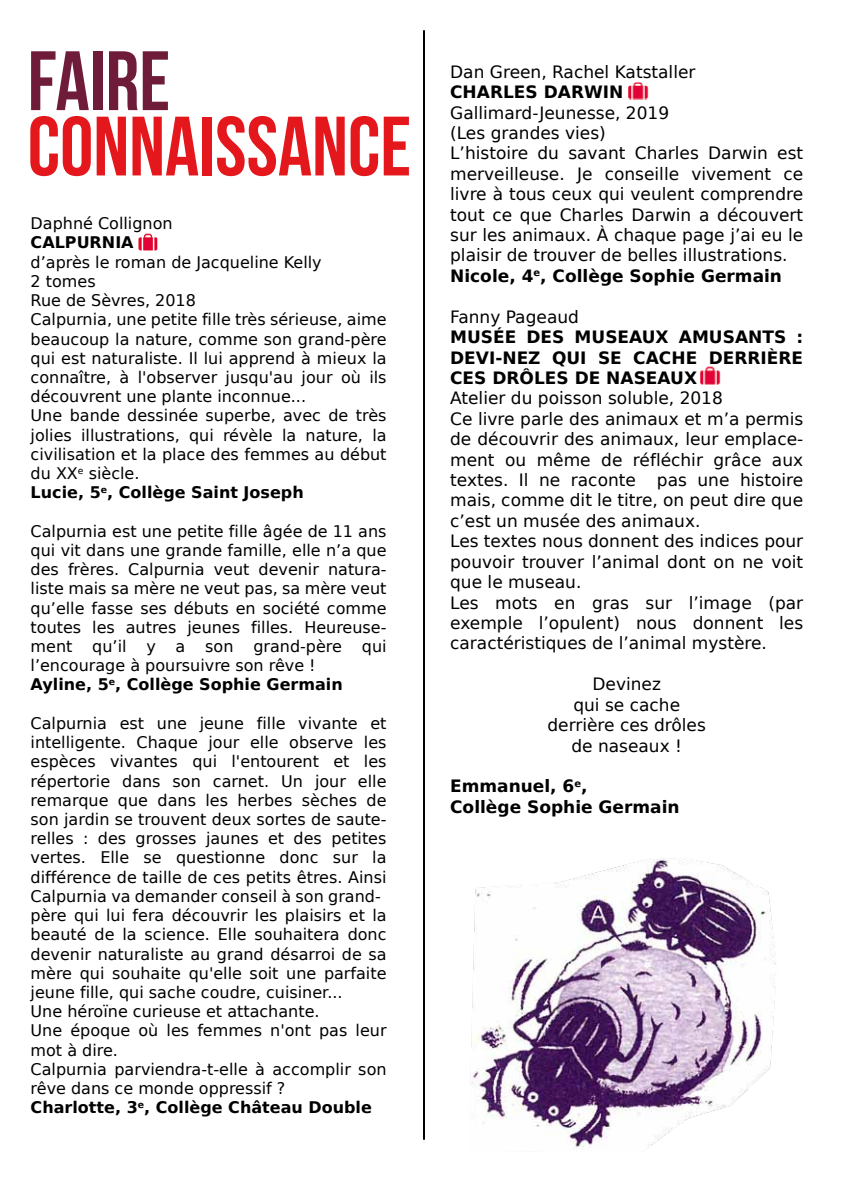
<style>
.page{position:relative;width:842px;height:1192px;background:#fff}
.page>*{position:absolute;margin:0;border:0;box-sizing:border-box;transform-origin:0 0}
.t1{font:84px/65.4px "Bebas Neue";color:#e3171c}
.t2{font:17px/20.4px "Bitstream Vera Sans";color:#000}
.t3{font:700 17px/20.4px "Bitstream Vera Sans";color:#000}
.t4{font:16px/19.2px "Bitstream Vera Sans";color:#000}
.s1{color:#6e1c3a}
.s2{font-weight:700}
</style>
<div class="page">
<img style="left:470px;top:858px;width:306px;height:293px">
<img style="left:423px;top:31px;width:1px;height:1108px">
<img style="left:629px;top:83px;width:19px;height:17px">
<img style="left:701px;top:367px;width:19px;height:17px">
<img style="left:138px;top:233px;width:19px;height:18px">
<p class="t1" style="left:28px;top:47px;width:385px"><span class="s1">FAIRE<br></span>CONNAISSANCE</p>
<p class="t4" style="left:31px;top:214px;width:358px">Daphné Collignon<br><span class="s2">CALPURNIA *<br></span>d’après le roman de Jacqueline Kelly<br>2 tomes<br>Rue de Sèvres, 2018<br>Calpurnia, une petite fille très sérieuse, aime beaucoup la nature, comme son grand-père qui est naturaliste. Il lui apprend à mieux la connaître, à l'observer jusqu'au jour où ils découvrent une plante inconnue...<br>Une bande dessinée superbe, avec de très jolies illustrations, qui révèle la nature, la civilisation et la place des femmes au début du XX<sup>e</sup> siècle.<br><span class="s2">Lucie, 5</span><sup>e</sup><span class="s2">, Collège Saint Joseph</span></p>
<p class="t4" style="left:31px;top:521px;width:357px">Calpurnia est une petite fille âgée de 11 ans qui vit dans une grande famille, elle n’a que des frères. Calpurnia veut devenir natura&shy;liste mais sa mère ne veut pas, sa mère veut qu’elle fasse ses débuts en société comme toutes les autres jeunes filles. Heureuse&shy;ment qu’il y a son grand-père qui l’encourage à poursuivre son rêve !<br><span class="s2">Ayline, 5</span><sup>e</sup><span class="s2">, Collège Sophie Germain</span></p>
<p class="t4" style="left:31px;top:713px;width:357px">Calpurnia est une jeune fille vivante et intelligente. Chaque jour elle observe les espèces vivantes qui l'entourent et les répertorie dans son carnet. Un jour elle remarque que dans les herbes sèches de son jardin se trouvent deux sortes de saute&shy;relles : des grosses jaunes et des petites vertes. Elle se questionne donc sur la différence de taille de ces petits êtres. Ainsi Calpurnia va demander conseil à son grand&shy;père qui lui fera découvrir les plaisirs et la beauté de la science. Elle souhaitera donc devenir naturaliste au grand désarroi de sa mère qui souhaite qu'elle soit une parfaite jeune fille, qui sache coudre, cuisiner...<br>Une héroïne curieuse et attachante.<br>Une époque où les femmes n'ont pas leur mot à dire.<br>Calpurnia parviendra-t-elle à accomplir son rêve dans ce monde oppressif ?<br><span class="s2">Charlotte, 3</span><sup>e</sup><span class="s2">, Collège Château Double</span></p>
<p class="t2" style="left:450px;top:62px;width:355px">Dan Green, Rachel Katstaller<br><span class="s2">CHARLES DARWIN</span> * Gallimard-Jeunesse, 2019<br>(Les grandes vies)<br>L’histoire du savant Charles Darwin est merveilleuse. Je conseille vivement ce livre à tous ceux qui veulent comprendre tout ce que Charles Darwin a découvert sur les animaux. À chaque page j’ai eu le plaisir de trouver de belles illustrations.<br><span class="s2">Nicole, 4</span><sup>e</sup><span class="s2">, Collège Sophie Germain</span></p>
<p class="t2" style="left:450px;top:306px;width:355px">Fanny Pageaud<br><span class="s2">MUSÉE DES MUSEAUX AMUSANTS :<br>DEVI-NEZ QUI SE CACHE DERRIÈRE<br>CES DRÔLES DE NASEAUX *<br></span>Atelier du poisson soluble, 2018<br>Ce livre parle des animaux et m’a permis de découvrir des animaux, leur emplace&shy;ment ou même de réfléchir grâce aux textes. Il ne raconte pas une histoire mais, comme dit le titre, on peut dire que c’est un musée des animaux.<br>Les textes nous donnent des indices pour pouvoir trouver l’animal dont on ne voit que le museau.<br>Les mots en gras sur l’image (par exemple l’opulent) nous donnent les caractéristiques de l’animal mystère.</p>
<p class="t2" style="left:547px;top:674px;width:160px;text-align:center">Devinez<br>qui se cache derrière ces drôles de naseaux !</p>
<p class="t3" style="left:450px;top:776px;width:231px">Emmanuel, 6<sup>e</sup>,<br>Collège Sophie Germain</p>
</div>
